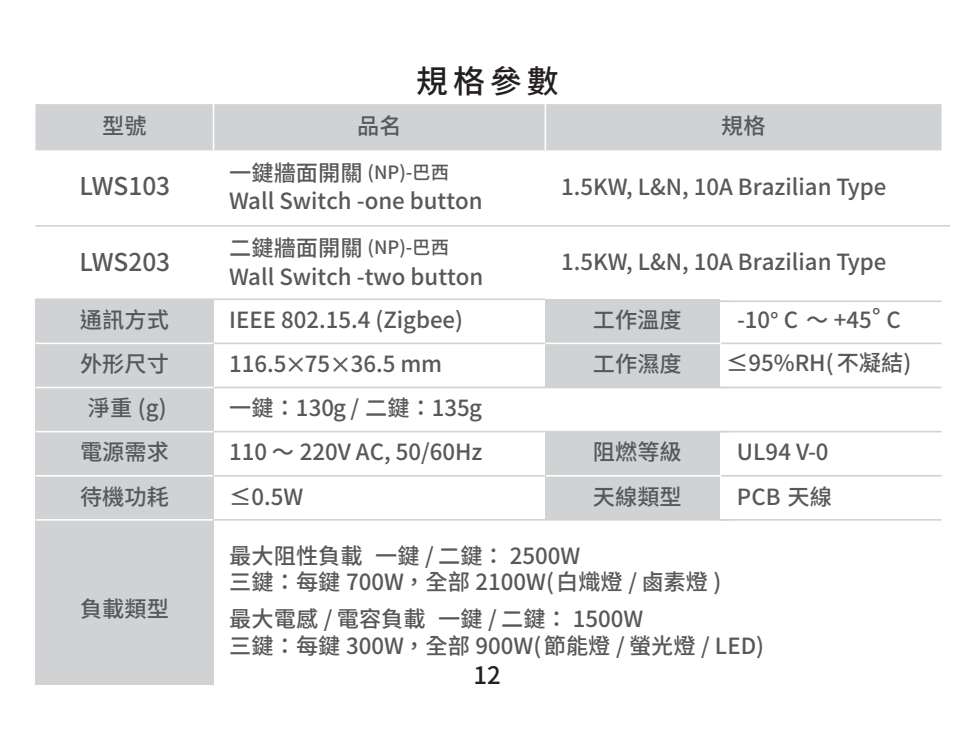
<style>
.page{position:relative;width:976px;height:749px;background:#fff}
.page>*{position:absolute;margin:0;border:0;box-sizing:border-box;transform-origin:0 0}
.t1{font:500 32px "Noto Sans CJ Ktc";color:#231f20}
.t2{font:500 24.4px "Noto Sans CJ Ktc";color:#57585a}
.t3{font:500 24px "Noto Sans CJ Ktc";color:#231f20}
.t4{font:500 22.4px/26.8px "Noto Sans CJ Ktc";color:#57585a}
.t5{font:500 18.4px "Noto Sans CJ Ktc";color:#57585a}
.s1{font-size:22.4px}
</style>
<div class="page">
<div style="left:35px;top:104px;width:906px;height:46px;background:#d1d2d4"></div>
<div style="left:35px;top:519px;width:178px;height:165px;background:#d1d2d4"></div>
<div style="left:545px;top:475px;width:174px;height:44px;background:#d1d2d4"></div>
<div style="left:35px;top:475px;width:178px;height:44px;background:#d1d2d4"></div>
<div style="left:545px;top:431px;width:174px;height:44px;background:#d1d2d4"></div>
<div style="left:35px;top:431px;width:178px;height:44px;background:#d1d2d4"></div>
<div style="left:35px;top:387px;width:178px;height:44px;background:#d1d2d4"></div>
<div style="left:545px;top:343px;width:174px;height:44px;background:#d1d2d4"></div>
<div style="left:35px;top:343px;width:178px;height:44px;background:#d1d2d4"></div>
<div style="left:545px;top:299px;width:174px;height:44px;background:#d1d2d4"></div>
<div style="left:35px;top:299px;width:178px;height:44px;background:#d1d2d4"></div>
<hr style="left:213px;top:104px;width:1px;height:46px;background:#fff">
<hr style="left:544px;top:104px;width:2px;height:46px;background:#fff">
<hr style="left:35px;top:225px;width:178px;height:1px;background:#d1d2d4">
<hr style="left:545px;top:225px;width:184px;height:1px;background:#d1d2d4">
<hr style="left:729px;top:225px;width:220px;height:1px;background:#d1d2d4">
<hr style="left:545px;top:300px;width:184px;height:2px;background:#d1d2d4">
<hr style="left:35px;top:298px;width:178px;height:2px;background:#d1d2d4">
<hr style="left:213px;top:298px;width:332px;height:2px;background:#d1d2d4">
<hr style="left:213px;top:342px;width:332px;height:2px;background:#d1d2d4">
<hr style="left:213px;top:386px;width:332px;height:2px;background:#d1d2d4">
<hr style="left:213px;top:430px;width:332px;height:2px;background:#d1d2d4">
<hr style="left:35px;top:342px;width:178px;height:2px;background:#fff">
<hr style="left:35px;top:386px;width:178px;height:2px;background:#fff">
<hr style="left:35px;top:430px;width:178px;height:2px;background:#fff">
<hr style="left:35px;top:475px;width:178px;height:1px;background:#fff">
<hr style="left:35px;top:519px;width:178px;height:1px;background:#fff">
<hr style="left:213px;top:519px;width:332px;height:1px;background:#d1d2d4">
<hr style="left:213px;top:225px;width:332px;height:1px;background:#d1d2d4">
<hr style="left:545px;top:475px;width:184px;height:1px;background:#fff">
<hr style="left:545px;top:342px;width:184px;height:2px;background:#fff">
<hr style="left:545px;top:386px;width:184px;height:2px;background:#d1d2d4">
<hr style="left:545px;top:430px;width:184px;height:2px;background:#d1d2d4">
<hr style="left:213px;top:475px;width:332px;height:1px;background:#d1d2d4">
<hr style="left:545px;top:519px;width:184px;height:1px;background:#d1d2d4">
<hr style="left:721px;top:300px;width:220px;height:2px;background:#d1d2d4">
<hr style="left:721px;top:342px;width:220px;height:2px;background:#d1d2d4">
<hr style="left:721px;top:386px;width:220px;height:2px;background:#d1d2d4">
<hr style="left:721px;top:475px;width:220px;height:1px;background:#d1d2d4">
<hr style="left:721px;top:430px;width:220px;height:2px;background:#d1d2d4">
<hr style="left:721px;top:519px;width:220px;height:1px;background:#d1d2d4">
<h1 class="t1" style="left:416px;top:63px;width:144px">規格參數</h1>
<p class="t4" style="left:102px;top:113px;width:46px">型號</p>
<p class="t4" style="left:357px;top:113px;width:46px">品名</p>
<p class="t4" style="left:721px;top:113px;width:46px">規格</p>
<p class="t2" style="left:79px;top:173px;width:92px">LWS103</p>
<p class="t2" style="left:79px;top:248px;width:92px">LWS203</p>
<p class="t5" style="left:229px;top:162px;width:221px"><span class="s1">一鍵牆面開關</span> (NP)-巴西</p>
<p class="t4" style="left:229px;top:188px;width:255px">Wall Switch -one button</p>
<p class="t4" style="left:229px;top:235px;width:135px">二鍵牆面開關</p>
<p class="t5" style="left:367px;top:237px;width:83px">(NP)-巴西</p>
<p class="t4" style="left:229px;top:263px;width:256px">Wall Switch -two button</p>
<p class="t4" style="left:561px;top:173px;width:326px">1.5KW, L&amp;N, 10A Brazilian Type</p>
<p class="t4" style="left:561px;top:249px;width:326px">1.5KW, L&amp;N, 10A Brazilian Type</p>
<p class="t4" style="left:80px;top:307px;width:90px">通訊方式</p>
<p class="t4" style="left:229px;top:307px;width:235px">IEEE 802.15.4 (Zigbee)</p>
<p class="t4" style="left:592px;top:307px;width:90px">工作溫度</p>
<p class="t4" style="left:80px;top:351px;width:90px">外形尺寸</p>
<p class="t4" style="left:229px;top:351px;width:214px">116.5×75×36.5 mm</p>
<p class="t4" style="left:592px;top:351px;width:90px">工作濕度</p>
<p class="t4" style="left:88px;top:395px;width:80px">淨重 (g)</p>
<p class="t4" style="left:229px;top:395px;width:254px">一鍵：130g / 二鍵：135g</p>
<p class="t4" style="left:80px;top:439px;width:90px">電源需求</p>
<p class="t4" style="left:229px;top:439px;width:255px">110 ～ 220V AC, 50/60Hz</p>
<p class="t4" style="left:592px;top:439px;width:90px">阻燃等級</p>
<p class="t4" style="left:80px;top:483px;width:90px">待機功耗</p>
<p class="t4" style="left:229px;top:483px;width:76px">≤0.5W</p>
<p class="t4" style="left:592px;top:483px;width:90px">天線類型</p>
<p class="t4" style="left:726px;top:298px;width:186px;line-height:43.2px;text-align:center">-10° C ～ +45° C ≤95%RH(不凝結)</p>
<p class="t4" style="left:736px;top:430px;width:97px;line-height:44px">UL94 V-0<br>PCB 天線</p>
<p class="t4" style="left:80px;top:595px;width:90px">負載類型</p>
<p class="t4" style="left:229px;top:542px;width:493px">最大阻性負載 一鍵 / 二鍵： 2500W<br>三鍵：每鍵 700W，全部 2100W(白熾燈 / 鹵素燈 )</p>
<p class="t4" style="left:229px;top:605px;width:536px">最大電感 / 電容負載 一鍵 / 二鍵： 1500W<br>三鍵：每鍵 300W，全部 900W(節能燈 / 螢光燈 / LED)</p>
<p class="t3" style="left:473px;top:661px;width:29px">12</p>
</div>
